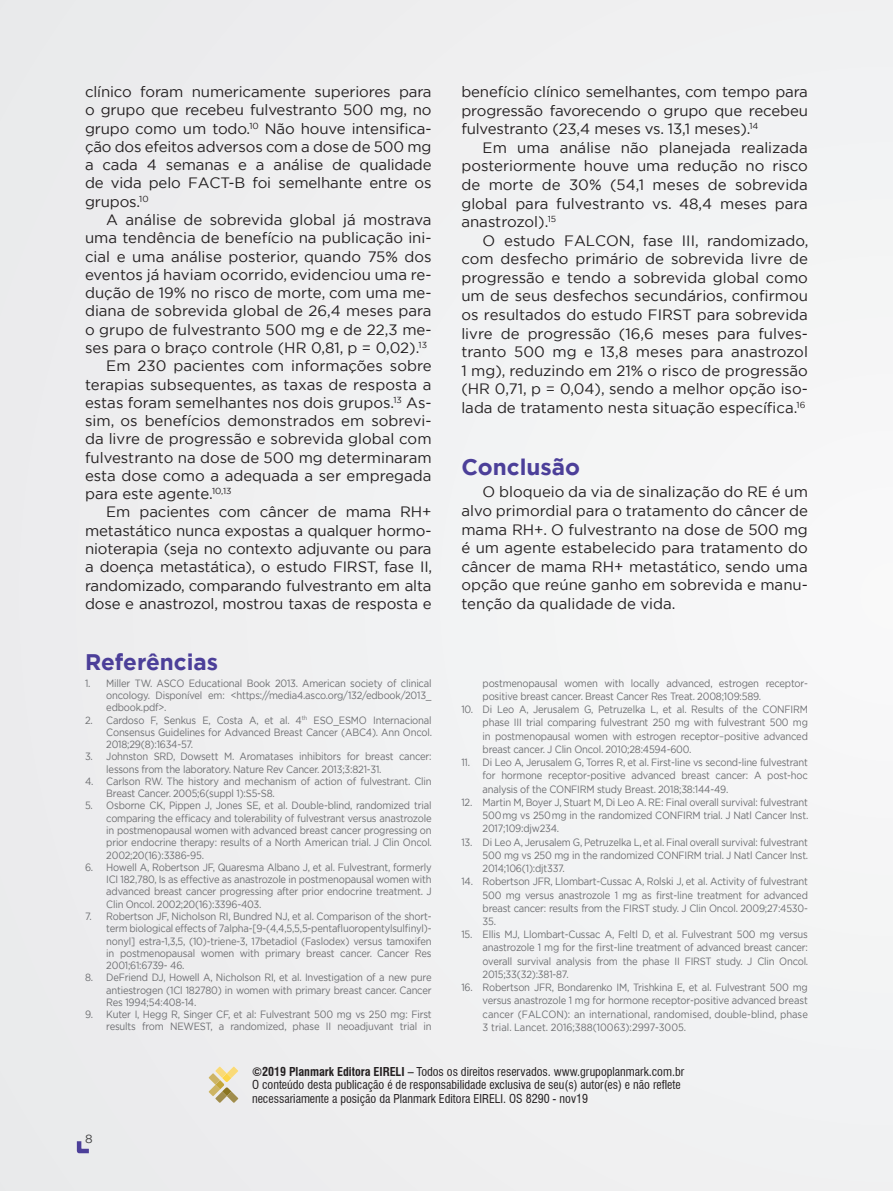
<style>
.page{position:relative;width:893px;height:1191px;background:#f0f1f2}
.page>*{position:absolute;margin:0;border:0;box-sizing:border-box;transform-origin:0 0}
.t1{font:700 22.5px "Gotham";color:#4c3f99}
.t2{font:15px/18.6px "Gotham";color:#231f20;text-align:justify}
.t3{font:condensed 12px/13.5px "Swiss 721 BT";color:#231f20}
.t4{font:12px "Gotham";color:#3e3e3f}
.t5{font:10.5px/12.3px "Gotham";letter-spacing:-.02em;color:#6c6d70;text-align:justify;scale:.9 1}
.s1{font-weight:700}
</style>
<div class="page">
<svg style="left:75px;top:1136px;width:18px;height:19px"></svg>
<svg style="left:209px;top:1066px;width:29px;height:36px"></svg>
<p class="t2" style="left:85px;top:82px;width:348px">clínico foram numericamente superiores para o grupo que recebeu fulvestranto 500 mg, no grupo como um todo.<sup>10</sup> Não houve intensifica&shy;ção dos efeitos adversos com a dose de 500 mg a cada 4 semanas e a análise de qualidade de vida pelo FACT-B foi semelhante entre os grupos.<sup>10</sup></p>
<h2 class="t2" style="left:106px;top:210px;width:327px">A análise de sobrevida global já mostrava</h2>
<h2 class="t2" style="left:85px;top:228px;width:348px">uma tendência de benefício na publicação ini-</h2>
<h2 class="t2" style="left:85px;top:247px;width:348px">cial e uma análise posterior, quando 75% dos</h2>
<h2 class="t2" style="left:85px;top:265px;width:348px">eventos já haviam ocorrido, evidenciou uma re-</h2>
<h2 class="t2" style="left:85px;top:283px;width:348px">dução de 19% no risco de morte, com uma me-</h2>
<h2 class="t2" style="left:85px;top:301px;width:348px">diana de sobrevida global de 26,4 meses para</h2>
<h2 class="t2" style="left:85px;top:320px;width:348px">o grupo de fulvestranto 500 mg e de 22,3 me-</h2>
<h2 class="t2" style="left:85px;top:338px;width:344px">ses para o braço controle (HR 0,81, p = 0,02).<sup>13</sup></h2>
<h2 class="t2" style="left:106px;top:356px;width:327px">Em 230 pacientes com informações sobre</h2>
<h2 class="t2" style="left:85px;top:374px;width:348px">terapias subsequentes, as taxas de resposta a</h2>
<h2 class="t2" style="left:85px;top:393px;width:348px">estas foram semelhantes nos dois grupos.<sup>13</sup> As-</h2>
<h2 class="t2" style="left:85px;top:411px;width:348px">sim, os benefícios demonstrados em sobrevi-</h2>
<h2 class="t2" style="left:85px;top:429px;width:348px">da livre de progressão e sobrevida global com</h2>
<h2 class="t2" style="left:85px;top:448px;width:348px">fulvestranto na dose de 500 mg determinaram</h2>
<h2 class="t2" style="left:85px;top:466px;width:348px">esta dose como a adequada a ser empregada</h2>
<h2 class="t2" style="left:85px;top:484px;width:148px">para este agente.<sup>10,13</sup></h2>
<h2 class="t2" style="left:106px;top:502px;width:327px">Em pacientes com câncer de mama RH+</h2>
<h2 class="t2" style="left:85px;top:521px;width:348px">metastático nunca expostas a qualquer hormo-</h2>
<h2 class="t2" style="left:85px;top:539px;width:348px">nioterapia (seja no contexto adjuvante ou para</h2>
<h2 class="t2" style="left:85px;top:557px;width:349px">a doença metastática), o estudo FIRST, fase II,</h2>
<h2 class="t2" style="left:85px;top:575px;width:348px">randomizado, comparando fulvestranto em alta</h2>
<h2 class="t2" style="left:85px;top:594px;width:348px">dose e anastrozol, mostrou taxas de resposta e</h2>
<h2 class="t2" style="left:461px;top:82px;width:348px">benefício clínico semelhantes, com tempo para progressão favorecendo o grupo que recebeu fulvestranto (23,4 meses vs. 13,1 meses).<sup>14</sup></h2>
<h2 class="t2" style="left:461px;top:138px;width:348px;text-indent:21px">Em uma análise não planejada realizada posteriormente houve uma redução no risco de morte de 30% (54,1 meses de sobrevida global para fulvestranto vs. 48,4 meses para anastrozol).<sup>15</sup></h2>
<p class="t2" style="left:461px;top:231px;width:349px;text-indent:21px">O estudo FALCON, fase III, randomizado, com desfecho primário de sobrevida livre de progressão e tendo a sobrevida global como um de seus desfechos secundários, confirmou os resultados do estudo FIRST para sobrevida livre de progressão (16,6 meses para fulves&shy;tranto 500 mg e 13,8 meses para anastrozol 1 mg), reduzindo em 21% o risco de progressão (HR 0,71, p = 0,04), sendo a melhor opção iso&shy;lada de tratamento nesta situação específica.<sup>16</sup></p>
<h1 class="t1" style="left:461px;top:451px;width:120px">Conclusão</h1>
<p class="t2" style="left:461px;top:482px;width:348px;text-indent:21px">O bloqueio da via de sinalização do RE é um alvo primordial para o tratamento do câncer de mama RH+. O fulvestranto na dose de 500 mg é um agente estabelecido para tratamento do câncer de mama RH+ metastático, sendo uma opção que reúne ganho em sobrevida e manu&shy;tenção da qualidade de vida.</p>
<h1 class="t1" style="left:85px;top:647px;width:135px">Referências</h1>
<p class="t5" style="left:106px;top:676px;width:363px;text-indent:-21px">1. Miller TW. ASCO Educational Book 2013. American society of clinical oncology. Disponível em: &lt;https://media4.asco.org/132/edbook/2013_ edbook.pdf&gt;.</p>
<p class="t5" style="left:106px;top:713px;width:363px;text-indent:-21px">2. Cardoso F, Senkus E, Costa A, et al. 4<sup>th</sup> ESO_ESMO Internacional Consensus Guidelines for Advanced Breast Cancer (ABC4). Ann Oncol.<br>2018;29(8):1634-57.</p>
<p class="t5" style="left:106px;top:750px;width:363px;text-indent:-21px">3. Johnston SRD, Dowsett M. Aromatases inhibitors for breast cancer: lessons from the laboratory. Nature Rev Cancer. 2013;3:821-31.</p>
<p class="t5" style="left:106px;top:775px;width:363px;text-indent:-21px">4. Carlson RW. The history and mechanism of action of fulvestrant. Clin<br>Breast Cancer. 2005;6(suppl 1):S5-S8.</p>
<p class="t5" style="left:106px;top:799px;width:363px;text-indent:-21px">5. Osborne CK, Pippen J, Jones SE, et al. Double-blind, randomized trial comparing the efficacy and tolerability of fulvestrant versus anastrozole in postmenopausal women with advanced breast cancer progressing on prior endocrine therapy: results of a North American trial. J Clin Oncol.<br>2002;20(16):3386-95.</p>
<p class="t5" style="left:106px;top:860px;width:363px;text-indent:-21px">6. Howell A, Robertson JF, Quaresma Albano J, et al. Fulvestrant, formerly ICI 182,780, Is as effective as anastrozole in postmenopausal women with advanced breast cancer progressing after prior endocrine treatment. J Clin Oncol. 2002;20(16):3396-403.</p>
<p class="t5" style="left:106px;top:910px;width:363px;text-indent:-21px">7. Robertson JF, Nicholson RI, Bundred NJ, et al. Comparison of the short&shy;term biological effects of 7alpha-[9-(4,4,5,5,5-pentafluoropentylsulfinyl)- nonyl] estra-1,3,5, (10)-triene-3, 17betadiol (Faslodex) versus tamoxifen in postmenopausal women with primary breast cancer. Cancer Res 2001;61:6739- 46.</p>
<p class="t5" style="left:106px;top:971px;width:363px;text-indent:-21px">8. DeFriend DJ, Howell A, Nicholson RI, et al. Investigation of a new pure antiestrogen (1Cl 182780) in women with primary breast cancer. Cancer Res 1994;54:408-14.</p>
<p class="t5" style="left:85px;top:1008px;width:387px;text-align:right">9. Kuter I, Hegg R, Singer CF, et al: Fulvestrant 500 mg vs 250 mg: First results from NEWEST, a randomized, phase II neoadjuvant trial in</p>
<p class="t5" style="left:483px;top:676px;width:363px;line-height:13.2px">postmenopausal women with locally advanced, estrogen receptor&shy;positive breast cancer. Breast Cancer Res Treat. 2008;109:589.</p>
<p class="t5" style="left:483px;top:702px;width:363px;line-height:13.2px;text-indent:-21px">10. Di Leo A, Jerusalem G, Petruzelka L, et al. Results of the CONFIRM phase III trial comparing fulvestrant 250 mg with fulvestrant 500 mg in postmenopausal women with estrogen receptor–positive advanced breast cancer. J Clin Oncol. 2010;28:4594-600.</p>
<p class="t5" style="left:483px;top:755px;width:363px;line-height:13.2px;text-indent:-21px">11. Di Leo A, Jerusalem G, Torres R, et al. First-line vs second-line fulvestrant for hormone receptor-positive advanced breast cancer: A post-hoc analysis of the CONFIRM study Breast. 2018;38:144-49.</p>
<p class="t5" style="left:483px;top:795px;width:363px;line-height:13.2px;text-indent:-21px">12. Martin M, Boyer J, Stuart M, Di Leo A. RE: Final overall survival: fulvestrant 500 mg vs 250 mg in the randomized CONFIRM trial. J Natl Cancer Inst.<br>2017;109:djw234.</p>
<p class="t5" style="left:483px;top:835px;width:363px;line-height:13.2px;text-indent:-21px">13. Di Leo A, Jerusalem G, Petruzelka L, et al. Final overall survival: fulvestrant 500 mg vs 250 mg in the randomized CONFIRM trial. J Natl Cancer Inst.<br>2014;106(1):djt337.</p>
<p class="t5" style="left:483px;top:874px;width:363px;line-height:13.2px;text-indent:-21px">14. Robertson JFR, Llombart-Cussac A, Rolski J, et al. Activity of fulvestrant 500 mg versus anastrozole 1 mg as first-line treatment for advanced breast cancer: results from the FIRST study. J Clin Oncol. 2009;27:4530- 35.</p>
<p class="t5" style="left:483px;top:927px;width:363px;line-height:13.2px;text-indent:-21px">15. Ellis MJ, Llombart-Cussac A, Feltl D, et al. Fulvestrant 500 mg versus anastrozole 1 mg for the first-line treatment of advanced breast cancer: overall survival analysis from the phase II FIRST study. J Clin Oncol.<br>2015;33(32):381-87.</p>
<p class="t5" style="left:483px;top:980px;width:363px;line-height:13.2px;text-indent:-21px">16. Robertson JFR, Bondarenko IM, Trishkina E, et al. Fulvestrant 500 mg versus anastrozole 1 mg for hormone receptor-positive advanced breast cancer (FALCON): an international, randomised, double-blind, phase 3 trial. Lancet. 2016;388(10063):2997-3005.</p>
<p class="t3" style="left:252px;top:1064px;width:434px"><span class="s1">©2019 Planmark Editora EIRELI</span> – Todos os direitos reservados. www.grupoplanmark.com.br<br>O conteúdo desta publicação é de responsabilidade exclusiva de seu(s) autor(es) e não reflete necessariamente a posição da Planmark Editora EIRELI. OS 8290 - nov19</p>
<p class="t4" style="left:85px;top:1130px;width:9px">8</p>
</div>
